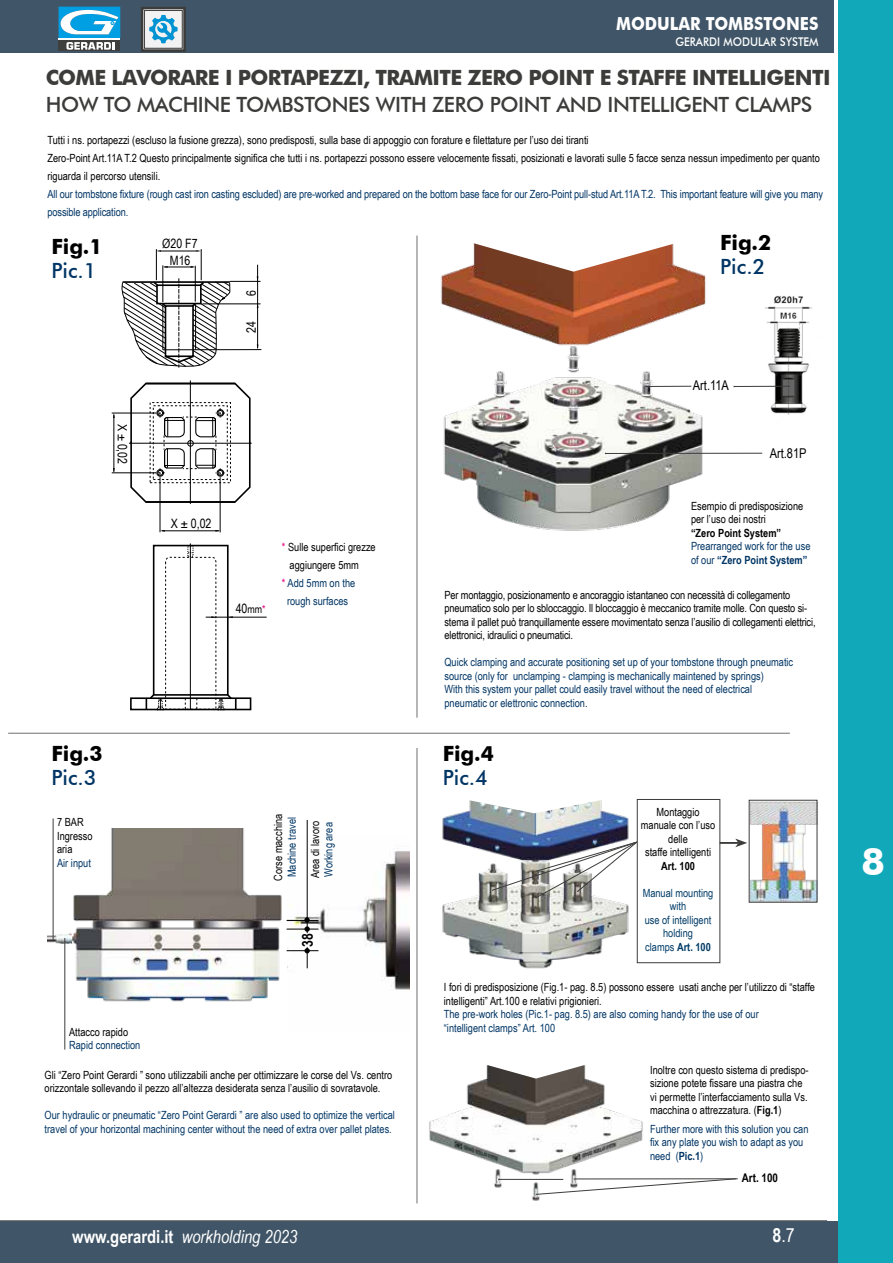
<style>
.page{position:relative;width:893px;height:1263px;background:#fff}
.page>*{position:absolute;margin:0;border:0;box-sizing:border-box;transform-origin:0 0}
.t1{font:700 37.5px "Futura BT";color:#fff}
.t2{font:700 21px "Futura BT";letter-spacing:-.03em;color:#3c3c3b}
.t3{font:500 21px "Futura BT";letter-spacing:-.02em;color:#3c3c3b}
.t4{font:700 21px "Futura BT";color:#000}
.t5{font:500 21px "Futura BT";color:#003565}
.t6{font:19.5px "Arial Narrow";color:#fff}
.t7{font:italic 18px "Arial Narrow";color:#fff}
.t8{font:700 18px "Futura BT";color:#fff;scale:.9 1}
.t9{font:700 15px "Arial Narrow";color:#000}
.t10{font:13.5px "Arial Narrow";color:#000}
.t11{font:12.9px "Arial Narrow";color:#000}
.t12{font:500 12px "Futura BT";color:#fff;scale:.9 1}
.t13{font:700 12px "Arial Narrow";color:#000}
.t14{font:11.25px/13.5px "Arial Narrow";color:#000}
.t15{font:11.25px/13.5px "Arial Narrow";color:#003565}
.t16{font:11.25px/13.5px "Arial Narrow";color:#003c68;text-align:center}
.t17{font:700 11.25px "Arial Narrow";color:#000}
.s1{font-size:10.8px}
.s2{font-size:10.8px;color:#e6007d}
.s3{color:#e6007d}
.s4{font-weight:700}
.s5{font-weight:700;font-style:normal}
</style>
<div class="page">
<div style="left:0;top:1221px;width:893px;height:42px;background:#405567"></div>
<div style="left:0;top:0;width:833px;height:53px;background:#405567"></div>
<div style="left:59px;top:40px;width:61px;height:11px;background:#3f3f3e"></div>
<svg style="left:59px;top:7px;width:61px;height:43px;background:#68b3d4"></svg>
<div style="left:838px;top:0;width:55px;height:1263px;background:#11a9b9"></div>
<img style="left:744px;top:295px;width:68px;height:120px">
<img style="left:441px;top:243px;width:276px;height:288px">
<hr style="left:190px;top:380px;width:1px;height:124px;background:#000">
<hr style="left:190px;top:543px;width:1px;height:167px;background:#000">
<hr style="left:129px;top:443px;width:123px;height:1px;background:#000">
<div style="left:130px;top:697px;width:121px;height:13px;border:2px solid #000"></div>
<hr style="left:163px;top:265px;width:1px;height:37px;background:#000">
<hr style="left:156px;top:249px;width:1px;height:31px;background:#000">
<hr style="left:201px;top:249px;width:1px;height:31px;background:#000">
<hr style="left:195px;top:266px;width:1px;height:36px;background:#000">
<hr style="left:163px;top:349px;width:98px;height:1px;background:#000">
<hr style="left:257px;top:265px;width:1px;height:83px;background:#000">
<svg style="left:163px;top:266px;width:32px;height:2px"></svg>
<hr style="left:160px;top:251px;width:37px;height:1px;background:#000">
<hr style="left:202px;top:304px;width:59px;height:1px;background:#000">
<hr style="left:230px;top:281px;width:31px;height:1px;background:#000">
<svg style="left:130px;top:382px;width:121px;height:122px"></svg>
<hr style="left:112px;top:413px;width:44px;height:1px;background:#000">
<hr style="left:112px;top:473px;width:44px;height:1px;background:#000">
<hr style="left:114px;top:415px;width:1px;height:57px;background:#000">
<hr style="left:160px;top:478px;width:1px;height:54px;background:#000">
<hr style="left:220px;top:478px;width:1px;height:54px;background:#000">
<hr style="left:206px;top:617px;width:61px;height:1px;background:#000">
<hr style="left:162px;top:530px;width:57px;height:1px;background:#000">
<svg style="left:146px;top:546px;width:91px;height:164px"></svg>
<svg style="left:121px;top:278px;width:109px;height:90px"></svg>
<hr style="left:8px;top:733px;width:782px;height:1px;background:#706f6f">
<hr style="left:417px;top:236px;width:1px;height:482px;background:#706f6f">
<hr style="left:417px;top:748px;width:1px;height:455px;background:#706f6f">
<hr style="left:734px;top:386px;width:56px;height:1px;background:#3c3c3b">
<hr style="left:646px;top:386px;width:45px;height:1px;background:#3c3c3b">
<hr style="left:606px;top:453px;width:156px;height:1px;background:#3c3c3b">
<img style="left:47px;top:828px;width:234px;height:222px">
<img style="left:288px;top:836px;width:121px;height:154px">
<hr style="left:307px;top:820px;width:1px;height:113px;background:#000">
<hr style="left:287px;top:950px;width:31px;height:1px;background:#000">
<hr style="left:287px;top:920px;width:31px;height:1px;background:#000">
<hr style="left:53px;top:818px;width:1px;height:122px;background:#3c3c3b">
<hr style="left:65px;top:938px;width:1px;height:111px;background:#3c3c3b">
<hr style="left:287px;top:929px;width:31px;height:1px;background:#000">
<svg style="left:304px;top:917px;width:6px;height:15px"></svg>
<svg style="left:304px;top:947px;width:6px;height:21px"></svg>
<div style="left:637px;top:799px;width:83px;height:164px;border:1px solid #3c3c3b"></div>
<img style="left:442px;top:800px;width:187px;height:169px">
<img style="left:751px;top:802px;width:64px;height:99px">
<div style="left:749px;top:800px;width:68px;height:103px;border:1px solid #3c3c3b"></div>
<svg style="left:720px;top:838px;width:27px;height:9px"></svg>
<svg style="left:492px;top:842px;width:145px;height:56px"></svg>
<img style="left:429px;top:1065px;width:214px;height:136px">
<hr style="left:574px;top:1178px;width:164px;height:1px;background:#3c3c3b">
<hr style="left:499px;top:1179px;width:64px;height:1px;background:#3c3c3b">
<svg style="left:536px;top:1178px;width:200px;height:17px"></svg>
<div style="left:141px;top:7px;width:45px;height:45px;border:3px solid #3c3c3b"></div>
<svg style="left:143px;top:9px;width:40px;height:40px;background:#a2c6d5"></svg>
<hr style="left:0;top:1220px;width:827px;height:1px;background:#646363">
<h3 class="t8" style="left:616px;top:12px;width:227px">MODULAR TOMBSTONES</h3>
<p class="t12" style="left:675px;top:35px;width:160px">GERARDI MODULAR SYSTEM</p>
<h2 class="t2" style="left:46px;top:65px;width:786px">COME LAVORARE I PORTAPEZZI, TRAMITE ZERO POINT E STAFFE INTELLIGENTI</h2>
<h2 class="t3" style="left:46px;top:92px;width:768px">HOW TO MACHINE TOMBSTONES WITH ZERO POINT AND INTELLIGENT CLAMPS</h2>
<p class="t14" style="left:47px;top:131px;width:774px;line-height:18px">Tutti i ns. portapezzi (escluso la fusione grezza), sono predisposti, sulla base di appoggio con forature e filettature per l’uso dei tiranti<br>Zero-Point Art.11A T.2 Questo principalmente significa che tutti i ns. portapezzi possono essere velocemente fissati, posizionati e lavorati sulle 5 facce senza nessun impedimento per quanto riguarda il percorso utensili.</p>
<p class="t15" style="left:47px;top:185px;width:777px;line-height:18px">All our tombstone fixture (rough cast iron casting escluded) are pre-worked and prepared on the bottom base face for our Zero-Point pull-stud Art.11A T.2. This important feature will give you many possible application.</p>
<h2 class="t4" style="left:51px;top:234px;width:53px">Fig.1</h2>
<h2 class="t5" style="left:51px;top:258px;width:47px">Pic.1</h2>
<p class="t11" style="left:162px;top:236px;width:37px">Ø20 F7</p>
<p class="t11" style="left:170px;top:253px;width:22px">M16</p>
<p class="t11" style="left:244px;top:296px;width:7px;rotate:-90deg">6</p>
<p class="t11" style="left:244px;top:333px;width:13px;rotate:-90deg">24</p>
<p class="t11" style="left:130px;top:423px;width:42px;rotate:90deg">X ± 0,02</p>
<p class="t11" style="left:171px;top:516px;width:42px">X ± 0,02</p>
<p class="t11" style="left:236px;top:601px;width:31px">40<span class="s1">mm</span><span class="s2">*</span></p>
<p class="t14" style="left:282px;top:540px;width:95px"><span class="s3">*</span> Sulle superfici grezze</p>
<p class="t14" style="left:290px;top:558px;width:71px">aggiungere 5mm</p>
<p class="t15" style="left:282px;top:576px;width:75px"><span class="s3">*</span> Add 5mm on the</p>
<p class="t15" style="left:287px;top:594px;width:63px">rough surfaces</p>
<h2 class="t4" style="left:51px;top:741px;width:53px">Fig.3</h2>
<h2 class="t5" style="left:51px;top:765px;width:47px">Pic.3</h2>
<p class="t14" style="left:57px;top:815px;width:37px">7 BAR<br>Ingresso aria</p>
<p class="t15" style="left:57px;top:856px;width:35px">Air input</p>
<p class="t14" style="left:69px;top:1025px;width:60px">Attacco rapido</p>
<p class="t15" style="left:69px;top:1038px;width:73px">Rapid connection</p>
<p class="t14" style="left:271px;top:880px;width:68px;rotate:-90deg">Corse macchina</p>
<p class="t15" style="left:285px;top:877px;width:61px;rotate:-90deg">Machine travel</p>
<p class="t14" style="left:308px;top:878px;width:58px;rotate:-90deg">Area di lavoro</p>
<p class="t15" style="left:322px;top:877px;width:56px;rotate:-90deg">Working area</p>
<h3 class="t9" style="left:299px;top:947px;width:15px;rotate:-90deg">38</h3>
<p class="t14" style="left:45px;top:1068px;width:349px">Gli “Zero Point Gerardi ” sono utilizzabili anche per ottimizzare le corse del Vs. centro orizzontale sollevando il pezzo all’altezza desiderata senza l’ausilio di sovratavole.</p>
<p class="t15" style="left:45px;top:1108px;width:352px">Our hydraulic or pneumatic “Zero Point Gerardi ” are also used to optimize the vertical travel of your horizontal machining center without the need of extra over pallet plates.</p>
<h2 class="t4" style="left:720px;top:230px;width:53px">Fig.2</h2>
<h2 class="t5" style="left:720px;top:254px;width:47px">Pic.2</h2>
<p class="t10" style="left:693px;top:377px;width:38px">Art.11A</p>
<p class="t10" style="left:770px;top:445px;width:38px">Art.81P</p>
<p class="t14" style="left:691px;top:499px;width:114px">Esempio di predisposizione per l’uso dei nostri</p>
<p class="t17" style="left:691px;top:526px;width:92px">“Zero Point System”</p>
<p class="t15" style="left:691px;top:540px;width:121px">Prearranged work for the use of our <span class="s4">“Zero Point System”</span></p>
<p class="t14" style="left:444px;top:588px;width:373px">Per montaggio, posizionamento e ancoraggio istantaneo con necessità di collegamento pneumatico solo per lo sbloccaggio. Il bloccaggio è meccanico tramite molle. Con questo si&shy;stema il pallet può tranquillamente essere movimentato senza l’ausilio di collegamenti elettrici, elettronici, idraulici o pneumatici.</p>
<p class="t15" style="left:444px;top:655px;width:350px">Quick clamping and accurate positioning set up of your tombstone through pneumatic source (only for unclamping - clamping is mechanically maintened by springs)<br>With this system your pallet could easily travel without the need of electrical pneumatic or elettronic connection.</p>
<h2 class="t4" style="left:443px;top:741px;width:53px">Fig.4</h2>
<h2 class="t5" style="left:443px;top:765px;width:47px">Pic.4</h2>
<p class="t14" style="left:641px;top:805px;width:76px;text-align:center">Montaggio manuale con l’uso delle<br>staffe intelligenti</p>
<p class="t17" style="left:661px;top:859px;width:35px">Art. 100</p>
<p class="t16" style="left:643px;top:886px;width:72px">Manual mounting with<br>use of intelligent holding<br>clamps <span class="s4">Art. 100</span></p>
<p class="t14" style="left:444px;top:980px;width:373px">I fori di predisposizione (Fig.1- pag. 8.5) possono essere usati anche per l’utilizzo di “staffe intelligenti” Art.100 e relativi prigionieri.</p>
<p class="t15" style="left:444px;top:1007px;width:316px">The pre-work holes (Pic.1- pag. 8.5) are also coming handy for the use of our “intelligent clamps” Art. 100</p>
<p class="t14" style="left:650px;top:1063px;width:160px">Inoltre con questo sistema di predispo&shy;sizione potete fissare una piastra che vi permette l’interfacciamento sulla Vs. macchina o attrezzatura. (<span class="s4">Fig.1</span>)</p>
<p class="t15" style="left:650px;top:1122px;width:160px">Further more with this solution you can fix any plate you wish to adapt as you need (<span class="s4">Pic.1</span>)</p>
<p class="t13" style="left:742px;top:1171px;width:38px">Art. 100</p>
<h3 class="t7" style="left:72px;top:1226px;width:227px"><span class="s5">www.gerardi.it</span> workholding 2023</h3>
<h3 class="t6" style="left:773px;top:1224px;width:24px"><span class="s4">8</span>.7</h3>
<h1 class="t1" style="left:861px;top:839px;width:25px">8</h1>
</div>
